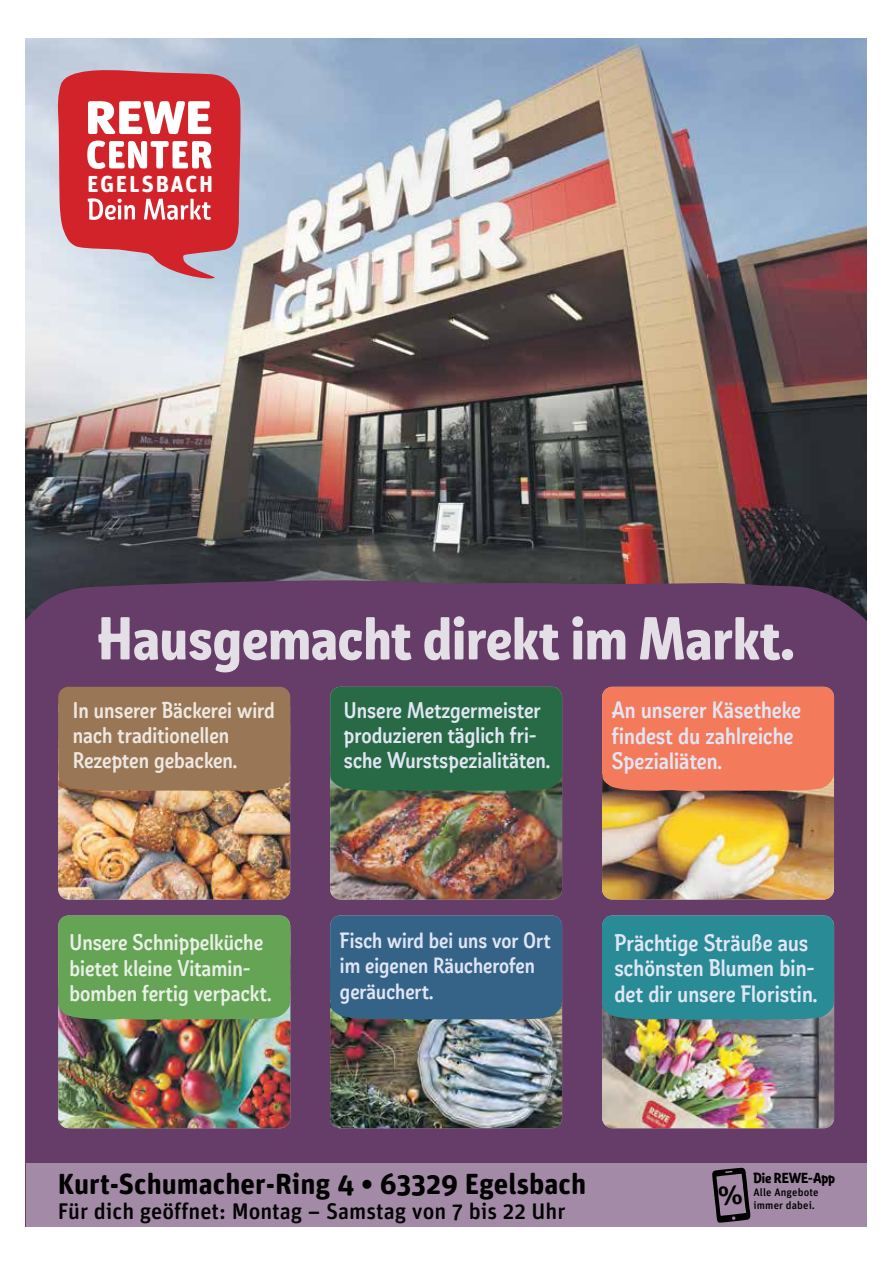
<style>
.page{position:relative;width:893px;height:1263px;background:#fff}
.page>*{position:absolute;margin:0;border:0;box-sizing:border-box;transform-origin:0 0}
.t1{font:700 60.45px "REWE Mato";color:#e4dfe7}
.t2{font:700 28.95px "Unit Rounded OT";color:#000}
.t3{font:500 23.55px/25.3px "REWE Mato";color:#e1e6f4}
.t4{font:700 23.1px "Unit Rounded OT";letter-spacing:.07em;color:#fff}
.t5{font:500 22.65px/25.3px "REWE Mato";color:#e1e6f4}
.t6{font:500 22.65px/25.3px "REWE Mato";color:#e9f0e6}
.t7{font:500 22.65px/25.3px "REWE Mato";color:#eee8e2}
.t8{font:500 22.65px "Unit Rounded OT";color:#000}
.t9{font:500 22.05px/25.3px "REWE Mato";color:#e1e6f4}
.t10{font:700 14.55px "REWE Mato";letter-spacing:-.005em;color:#000}
.t11{font:500 10.8px "Unit Rounded OT";letter-spacing:.01em;color:#000}
</style>
<div class="page">
<img style="left:26px;top:38px;width:840px;height:542px">
<div style="left:26px;top:580px;width:840px;height:210px;background:#663d68"></div>
<div style="left:26px;top:790px;width:840px;height:374px;background:#663d68"></div>
<img style="left:58px;top:791px;width:232px;height:108px">
<div style="left:58px;top:687px;width:232px;height:104px;background:#997655"></div>
<img style="left:602px;top:791px;width:232px;height:108px">
<div style="left:602px;top:687px;width:232px;height:104px;background:#f47a5c"></div>
<img style="left:330px;top:791px;width:232px;height:108px">
<div style="left:330px;top:687px;width:232px;height:104px;background:#286a46"></div>
<img style="left:58px;top:1020px;width:232px;height:108px">
<div style="left:58px;top:915px;width:232px;height:105px;background:#65a355"></div>
<img style="left:330px;top:1020px;width:232px;height:108px">
<div style="left:330px;top:915px;width:232px;height:105px;background:#356388"></div>
<img style="left:602px;top:1020px;width:232px;height:108px">
<div style="left:602px;top:915px;width:232px;height:105px;background:#298b95"></div>
<svg style="left:57px;top:68px;width:185px;height:210px;background:#d66168"></svg>
<div style="left:26px;top:1164px;width:840px;height:63px;background:#a38aa6"></div>
<svg style="left:712px;top:1168px;width:38px;height:54px"></svg>
<p class="t4" style="left:87px;top:169px;width:128px">EGELSBACH</p>
<h1 class="t1" style="left:98px;top:590px;width:698px">Hausgemacht direkt im Markt.</h1>
<p class="t7" style="left:73px;top:695px;width:204px">In unserer Bäckerei wird nach traditionellen<br>Rezepten gebacken.</p>
<p class="t3" style="left:612px;top:695px;width:191px">An unserer Käsetheke findest du zahlreiche<br>Spezialiäten.</p>
<p class="t5" style="left:344px;top:695px;width:208px">Unsere Metzgermeister produzieren täglich fri&shy;sche Wurstspezialitäten.</p>
<p class="t6" style="left:70px;top:928px;width:203px">Unsere Schnippelküche bietet kleine Vitamin&shy;bomben fertig verpackt.</p>
<p class="t9" style="left:340px;top:926px;width:212px">Fisch wird bei uns vor Ort im eigenen Räucherofen geräuchert.</p>
<p class="t3" style="left:614px;top:928px;width:205px">Prächtige Sträuße aus schönsten Blumen bin&shy;det dir unsere Floristin.</p>
<p class="t2" style="left:58px;top:1165px;width:530px">Kurt-Schumacher-Ring 4 • 63329 Egelsbach</p>
<p class="t10" style="left:754px;top:1166px;width:83px">Die REWE-App</p>
<p class="t11" style="left:754px;top:1185px;width:67px">Alle Angebote</p>
<p class="t11" style="left:754px;top:1198px;width:63px">immer dabei.</p>
<p class="t8" style="left:58px;top:1197px;width:509px">Für dich geöffnet: Montag – Samstag von 7 bis 22 Uhr</p>
</div>
